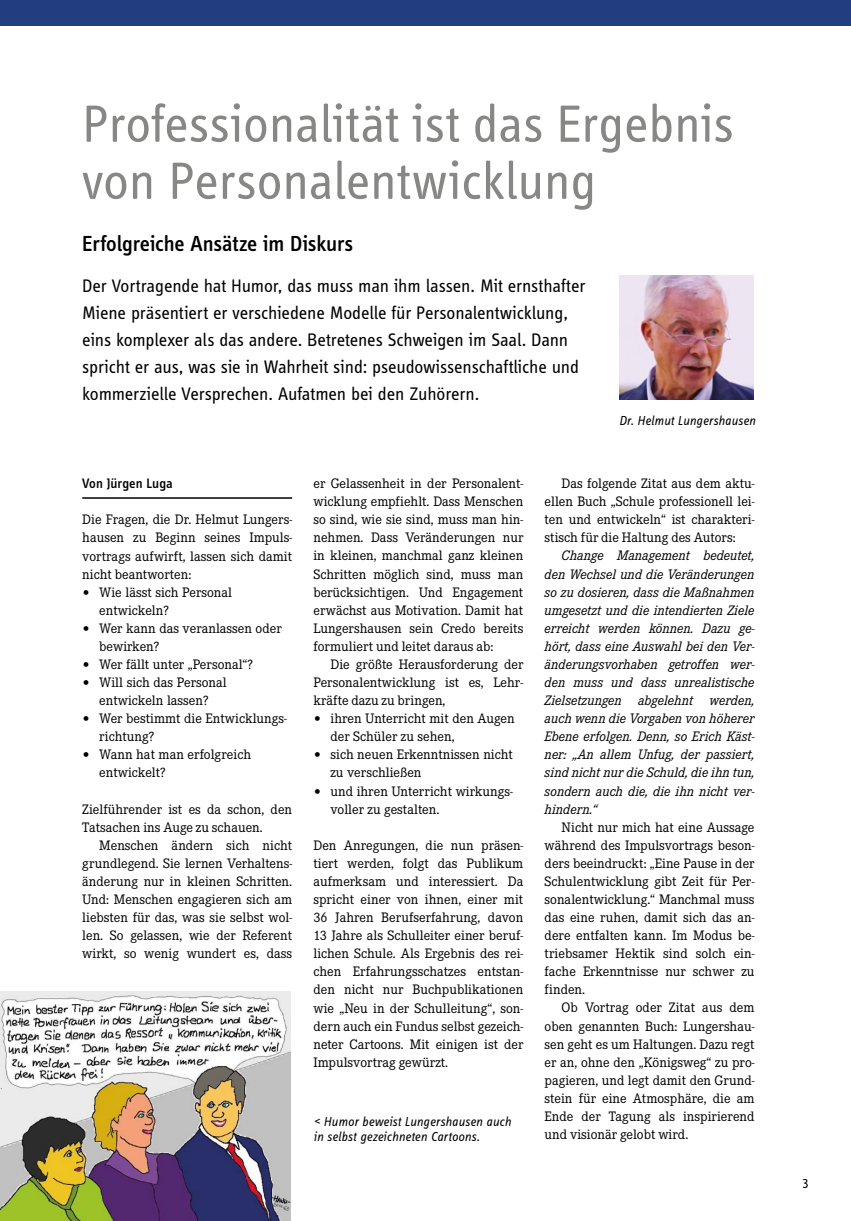
<style>
.page{position:relative;width:851px;height:1221px;background:#fff}
.page>*{position:absolute;margin:0;border:0;box-sizing:border-box;transform-origin:0 0}
.t1{font:54px/57px "Info OT Disp";letter-spacing:-.005em;color:#878786}
.t2{font:500 22.5px "Info OT Disp";letter-spacing:-.01em;color:#000}
.t3{font:18.75px/27px "Info OT Disp";letter-spacing:-.01em;color:#000}
.t4{font:14.25px/18px "Corporate ETOT";color:#000;text-align:justify}
.t5{font:italic 14.25px/18px "Corporate ETOT";color:#000;text-align:justify}
.t6{font:500 14.25px "Info OT Disp";letter-spacing:.005em;color:#000}
.t7{font:italic 13.5px/15px "Info OT Disp";color:#000}
.t8{font:13.5px "Info OT Disp";color:#000}
</style>
<div class="page">
<hr style="left:82px;top:497px;width:210px;height:1px;background:#000">
<div style="left:0;top:0;width:850px;height:26px;background:#233e80"></div>
<img style="left:619px;top:275px;width:134px;height:125px">
<img style="left:0;top:991px;width:291px;height:229px">
<h1 class="t1" style="left:82px;top:94px;width:653px">Professionalität ist das Ergebnis von Personalentwicklung</h1>
<h2 class="t2" style="left:82px;top:230px;width:272px">Erfolgreiche Ansätze im Diskurs</h2>
<p class="t3" style="left:82px;top:272px;width:504px">Der Vortragende hat Humor, das muss man ihm lassen. Mit ernsthafter Miene präsentiert er verschiedene Modelle für Personalentwicklung, eins komplexer als das andere. Betretenes Schweigen im Saal. Dann spricht er aus, was sie in Wahrheit sind: pseudowissenschaftliche und kommerzielle Versprechen. Aufatmen bei den Zuhörern.</p>
<p class="t6" style="left:82px;top:474px;width:92px">Von Jürgen Luga</p>
<p class="t4" style="left:82px;top:511px;width:211px">Die Fragen, die Dr. Helmut Lungers&shy;hausen zu Beginn seines Impuls&shy;vortrags aufwirft, lassen sich damit nicht beantworten:</p>
<p class="t4" style="left:99px;top:583px;width:134px;text-indent:-17px">• Wie lässt sich Personal entwickeln?</p>
<p class="t4" style="left:99px;top:619px;width:184px;text-indent:-17px">• Wer kann das veranlassen oder bewirken?</p>
<p class="t4" style="left:82px;top:655px;width:172px">• Wer fällt unter „Personal“?</p>
<p class="t4" style="left:82px;top:673px;width:146px;text-align:center">• Will sich das Personal entwickeln lassen?</p>
<p class="t4" style="left:99px;top:709px;width:189px;text-indent:-17px">• Wer bestimmt die Entwicklungs&shy;richtung?</p>
<p class="t4" style="left:99px;top:746px;width:153px;text-indent:-17px">• Wann hat man erfolgreich entwickelt?</p>
<p class="t4" style="left:82px;top:800px;width:211px">Zielführender ist es da schon, den<br>Tatsachen ins Auge zu schauen.</p>
<p class="t4" style="left:82px;top:836px;width:211px;text-indent:17px">Menschen ändern sich nicht grundlegend. Sie lernen Verhaltens&shy;änderung nur in kleinen Schritten.<br>Und: Menschen engagieren sich am liebsten für das, was sie selbst wol&shy;len. So gelassen, wie der Referent wirkt, so wenig wundert es, dass</p>
<p class="t4" style="left:313px;top:474px;width:211px">er Gelassenheit in der Personalent&shy;wicklung empfiehlt. Dass Menschen so sind, wie sie sind, muss man hin&shy;nehmen. Dass Veränderungen nur in kleinen, manchmal ganz kleinen Schritten möglich sind, muss man berücksichtigen. Und Engagement erwächst aus Motivation. Damit hat Lungershausen sein Credo bereits formuliert und leitet daraus ab:</p>
<p class="t4" style="left:313px;top:655px;width:211px;text-indent:17px">Die größte Herausforderung der Personalentwicklung ist es, Lehr&shy;kräfte dazu zu bringen,</p>
<p class="t4" style="left:330px;top:709px;width:186px;text-indent:-17px">• ihren Unterricht mit den Augen der Schüler zu sehen,</p>
<p class="t4" style="left:330px;top:746px;width:184px;text-indent:-17px">• sich neuen Erkenntnissen nicht zu verschließen</p>
<p class="t4" style="left:330px;top:782px;width:184px;text-indent:-17px">• und ihren Unterricht wirkungs&shy;voller zu gestalten.</p>
<p class="t4" style="left:313px;top:836px;width:211px">Den Anregungen, die nun präsen&shy;tiert werden, folgt das Publikum aufmerksam und interessiert. Da spricht einer von ihnen, einer mit 36 Jahren Berufserfahrung, davon 13 Jahre als Schulleiter einer beruf&shy;lichen Schule. Als Ergebnis des rei&shy;chen Erfahrungsschatzes entstan&shy;den nicht nur Buchpublikationen wie „Neu in der Schulleitung“, son&shy;dern auch ein Fundus selbst gezeich&shy;neter Cartoons. Mit einigen ist der Impulsvortrag gewürzt.</p>
<p class="t7" style="left:313px;top:1113px;width:199px">&lt; Humor beweist Lungershausen auch in selbst gezeichneten Cartoons.</p>
<p class="t7" style="left:619px;top:412px;width:138px">Dr. Helmut Lungershausen</p>
<p class="t4" style="left:544px;top:474px;width:211px;text-indent:17px">Das folgende Zitat aus dem aktu&shy;ellen Buch „Schule professionell lei&shy;ten und entwickeln“ ist charakteri&shy;stisch für die Haltung des Autors:</p>
<p class="t5" style="left:544px;top:547px;width:211px;text-indent:17px">Change Management bedeutet, den Wechsel und die Veränderungen so zu dosieren, dass die Maßnahmen umgesetzt und die intendierten Ziele erreicht werden können. Dazu ge&shy;hört, dass eine Auswahl bei den Ver&shy;änderungsvorhaben getroffen wer&shy;den muss und dass unrealistische Zielsetzungen abgelehnt werden, auch wenn die Vorgaben von höherer Ebene erfolgen. Denn, so Erich Käst&shy;ner: „An allem Unfug, der passiert, sind nicht nur die Schuld, die ihn tun, sondern auch die, die ihn nicht ver&shy;hindern.“</p>
<p class="t4" style="left:544px;top:818px;width:211px;text-indent:17px">Nicht nur mich hat eine Aussage während des Impulsvortrags beson&shy;ders beeindruckt: „Eine Pause in der Schulentwicklung gibt Zeit für Per&shy;sonalentwicklung.“ Manchmal muss das eine ruhen, damit sich das an&shy;dere entfalten kann. Im Modus be&shy;triebsamer Hektik sind solch ein&shy;fache Erkenntnisse nur schwer zu finden.</p>
<p class="t4" style="left:544px;top:998px;width:211px;text-indent:17px">Ob Vortrag oder Zitat aus dem oben genannten Buch: Lungershau&shy;sen geht es um Haltungen. Dazu regt er an, ohne den „Königsweg“ zu pro&shy;pagieren, und legt damit den Grund&shy;stein für eine Atmosphäre, die am Ende der Tagung als inspirierend und visionär gelobt wird.</p>
<p class="t8" style="left:802px;top:1175px;width:8px">3</p>
</div>
